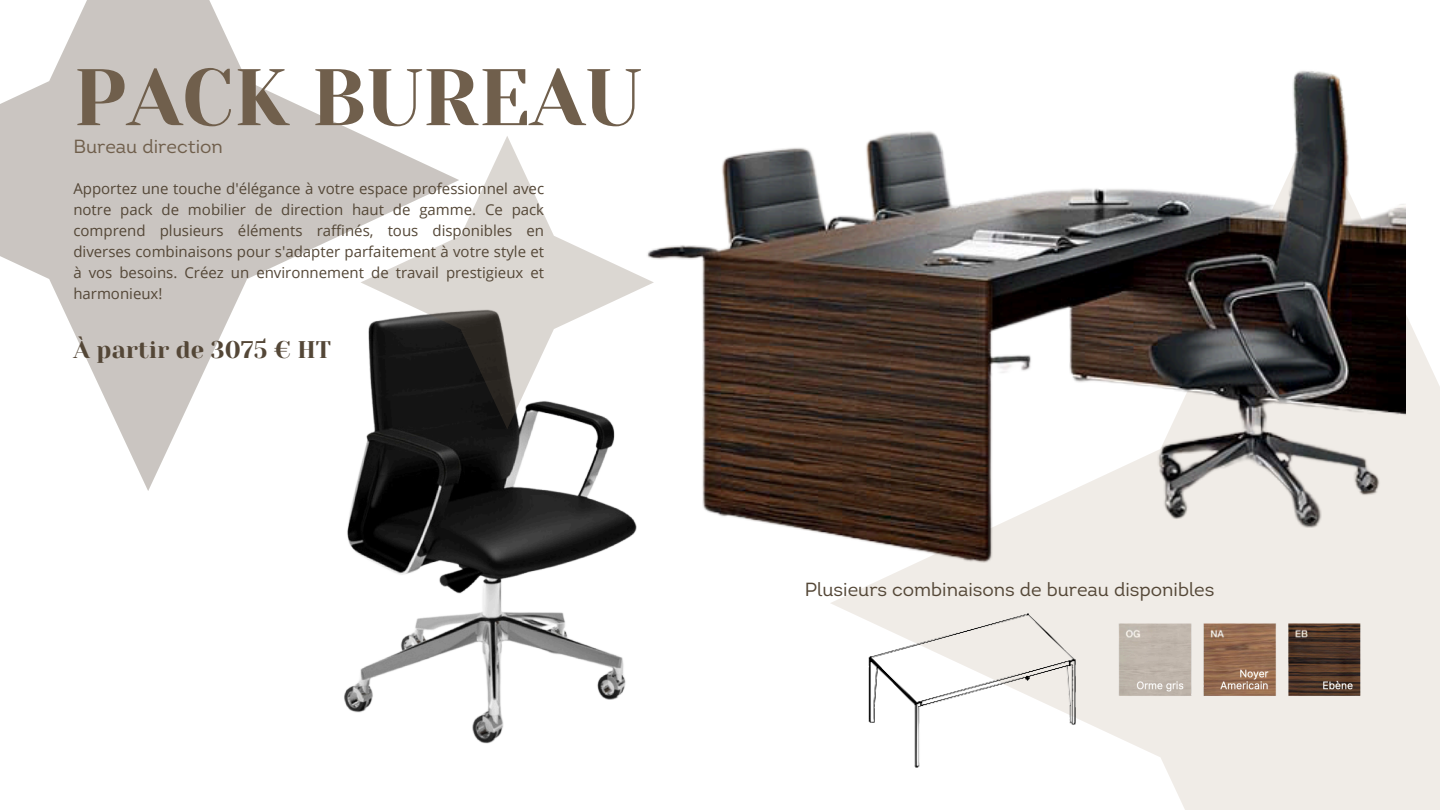
<style>
.page{position:relative;width:1440px;height:810px;background:#fff}
.page>*{position:absolute;margin:0;border:0;box-sizing:border-box;transform-origin:0 0}
.t1{font:80px "Yeseva One";color:#705f4c}
.t2{font:24px "Yeseva One";color:#544737}
.t3{font:19px "Intro";color:#544737}
.t4{font:19px "Intro";color:#705f4c}
.t5{font:15px/21px "Open Sans";color:#544737;text-align:justify}
</style>
<div class="page">
<svg style="left:1101px;top:315px;width:339px;height:495px;fill:#f0ece7"></svg>
<svg style="left:0;top:0;width:364px;height:491px;fill:#cac5c1"></svg>
<img style="left:318px;top:292px;width:308px;height:452px">
<svg style="left:360px;top:136px;width:265px;height:293px"></svg>
<img style="left:625px;top:71px;width:781px;height:544px">
<img style="left:856px;top:603px;width:245px;height:165px">
<img style="left:1100px;top:615px;width:282px;height:95px">
<h3 class="t1" style="left:73px;top:52px;width:569px">PACK BUREAU</h3>
<p class="t4" style="left:73px;top:138px;width:151px">Bureau direction</p>
<p class="t5" style="left:73px;top:178px;width:472px">Apportez une touche d'élégance à votre espace professionnel avec notre pack de mobilier de direction haut de gamme. Ce pack comprend plusieurs éléments raffinés, tous disponibles en diverses combinaisons pour s'adapter parfaitement à votre style et à vos besoins. Créez un environnement de travail prestigieux et harmonieux!</p>
<p class="t2" style="left:73px;top:336px;width:259px">À partir de 3075 € HT</p>
<p class="t3" style="left:805px;top:582px;width:411px">Plusieurs combinaisons de bureau disponibles</p>
</div>
